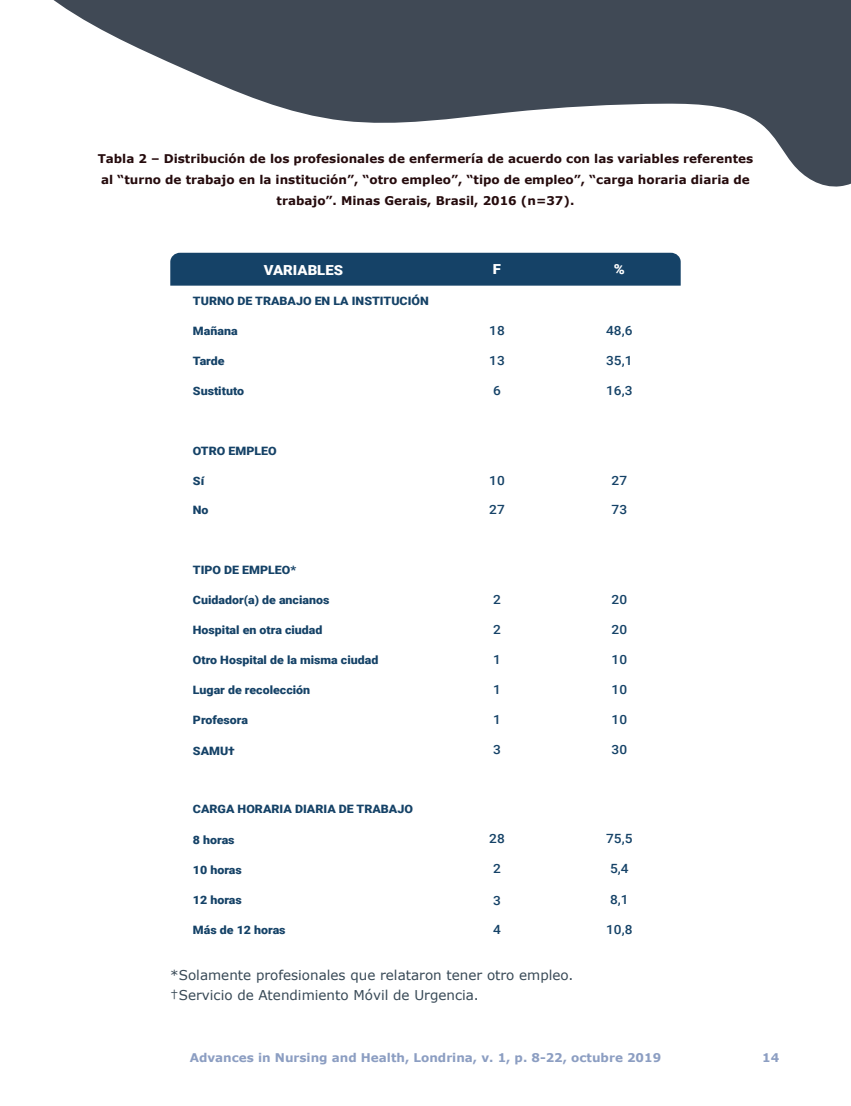
<style>
.page{position:relative;width:851px;height:1106px;background:#fff}
.page>*{position:absolute;margin:0;border:0;box-sizing:border-box;transform-origin:0 0}
.t1{font:900 13.8px "Roboto";color:#fff;scale:1.08 1}
.t2{font:13.5px/19.2px "Verdana";color:#384956}
.t3{font:500 12.75px "Roboto";color:#154267;scale:1.08 1}
.t4{font:700 12px/21px "Verdana";color:#250b0d;text-align:center}
.t5{font:700 12px "Verdana";color:#8c9ec2}
.t6{font:900 11.55px "Roboto";color:#154267;scale:1.08 1}
</style>
<div class="page">
<div style="left:170px;top:253px;width:510px;height:33px;background:#154267"></div>
<svg style="left:53px;top:0;width:797px;height:187px;fill:#404955"></svg>
<p class="t4" style="left:98px;top:148px;width:657px">Tabla 2 – Distribución de los profesionales de enfermería de acuerdo con las variables referentes al “turno de trabajo en la institución”, “otro empleo”, “tipo de empleo”, “carga horaria diaria de trabajo”. Minas Gerais, Brasil, 2016 (n=37).</p>
<p class="t1" style="left:264px;top:260px;width:75px">VARIABLES</p>
<p class="t1" style="left:493px;top:260px;width:9px">F</p>
<p class="t1" style="left:613px;top:260px;width:12px">%</p>
<p class="t6" style="left:193px;top:293px;width:220px">TURNO DE TRABAJO EN LA INSTITUCIÓN</p>
<p class="t6" style="left:193px;top:323px;width:43px">Mañana</p>
<p class="t6" style="left:193px;top:353px;width:31px">Tarde</p>
<p class="t6" style="left:193px;top:382px;width:49px">Sustituto</p>
<p class="t6" style="left:193px;top:442px;width:79px">OTRO EMPLEO</p>
<p class="t6" style="left:193px;top:473px;width:12px">Sí</p>
<p class="t6" style="left:193px;top:502px;width:16px">No</p>
<p class="t6" style="left:193px;top:562px;width:97px">TIPO DE EMPLEO*</p>
<p class="t6" style="left:193px;top:592px;width:128px">Cuidador(a) de ancianos</p>
<p class="t6" style="left:193px;top:621px;width:121px">Hospital en otra ciudad</p>
<p class="t6" style="left:193px;top:652px;width:173px">Otro Hospital de la misma ciudad</p>
<p class="t6" style="left:193px;top:682px;width:110px">Lugar de recolección</p>
<p class="t6" style="left:193px;top:711px;width:52px">Profesora</p>
<p class="t6" style="left:193px;top:743px;width:40px">SAMU†</p>
<p class="t6" style="left:193px;top:801px;width:205px">CARGA HORARIA DIARIA DE TRABAJO</p>
<p class="t6" style="left:193px;top:831px;width:40px">8 horas</p>
<p class="t6" style="left:193px;top:862px;width:47px">10 horas</p>
<p class="t6" style="left:193px;top:891px;width:47px">12 horas</p>
<p class="t6" style="left:193px;top:922px;width:87px">Más de 12 horas</p>
<p class="t3" style="left:489px;top:322px;width:16px">18</p>
<p class="t3" style="left:606px;top:322px;width:26px">48,6</p>
<p class="t3" style="left:606px;top:351px;width:26px">35,1</p>
<p class="t3" style="left:606px;top:381px;width:26px">16,3</p>
<p class="t3" style="left:489px;top:351px;width:16px">13</p>
<p class="t3" style="left:493px;top:381px;width:9px">6</p>
<p class="t3" style="left:489px;top:471px;width:16px">10</p>
<p class="t3" style="left:611px;top:471px;width:16px">27</p>
<p class="t3" style="left:489px;top:501px;width:16px">27</p>
<p class="t3" style="left:611px;top:501px;width:16px">73</p>
<p class="t3" style="left:493px;top:590px;width:9px">2</p>
<p class="t3" style="left:493px;top:620px;width:9px">2</p>
<p class="t3" style="left:493px;top:651px;width:9px">1</p>
<p class="t3" style="left:493px;top:681px;width:9px">1</p>
<p class="t3" style="left:493px;top:710px;width:9px">1</p>
<p class="t3" style="left:493px;top:740px;width:9px">3</p>
<p class="t3" style="left:489px;top:829px;width:16px">28</p>
<p class="t3" style="left:493px;top:860px;width:9px">2</p>
<p class="t3" style="left:493px;top:891px;width:9px">3</p>
<p class="t3" style="left:493px;top:921px;width:9px">4</p>
<p class="t3" style="left:611px;top:590px;width:16px">20</p>
<p class="t3" style="left:611px;top:620px;width:16px">20</p>
<p class="t3" style="left:611px;top:651px;width:16px">10</p>
<p class="t3" style="left:611px;top:681px;width:16px">10</p>
<p class="t3" style="left:611px;top:710px;width:16px">10</p>
<p class="t3" style="left:611px;top:740px;width:16px">30</p>
<p class="t3" style="left:606px;top:829px;width:26px">75,5</p>
<p class="t3" style="left:610px;top:860px;width:19px">5,4</p>
<p class="t3" style="left:610px;top:890px;width:19px">8,1</p>
<p class="t3" style="left:606px;top:921px;width:26px">10,8</p>
<p class="t2" style="left:170px;top:965px;width:404px">*Solamente profesionales que relataron tener otro empleo. †Servicio de Atendimiento Móvil de Urgencia.</p>
<p class="t5" style="left:190px;top:1049px;width:473px">Advances in Nursing and Health, Londrina, v. 1, p. 8-22, octubre 2019</p>
<p class="t5" style="left:762px;top:1049px;width:19px">14</p>
</div>
